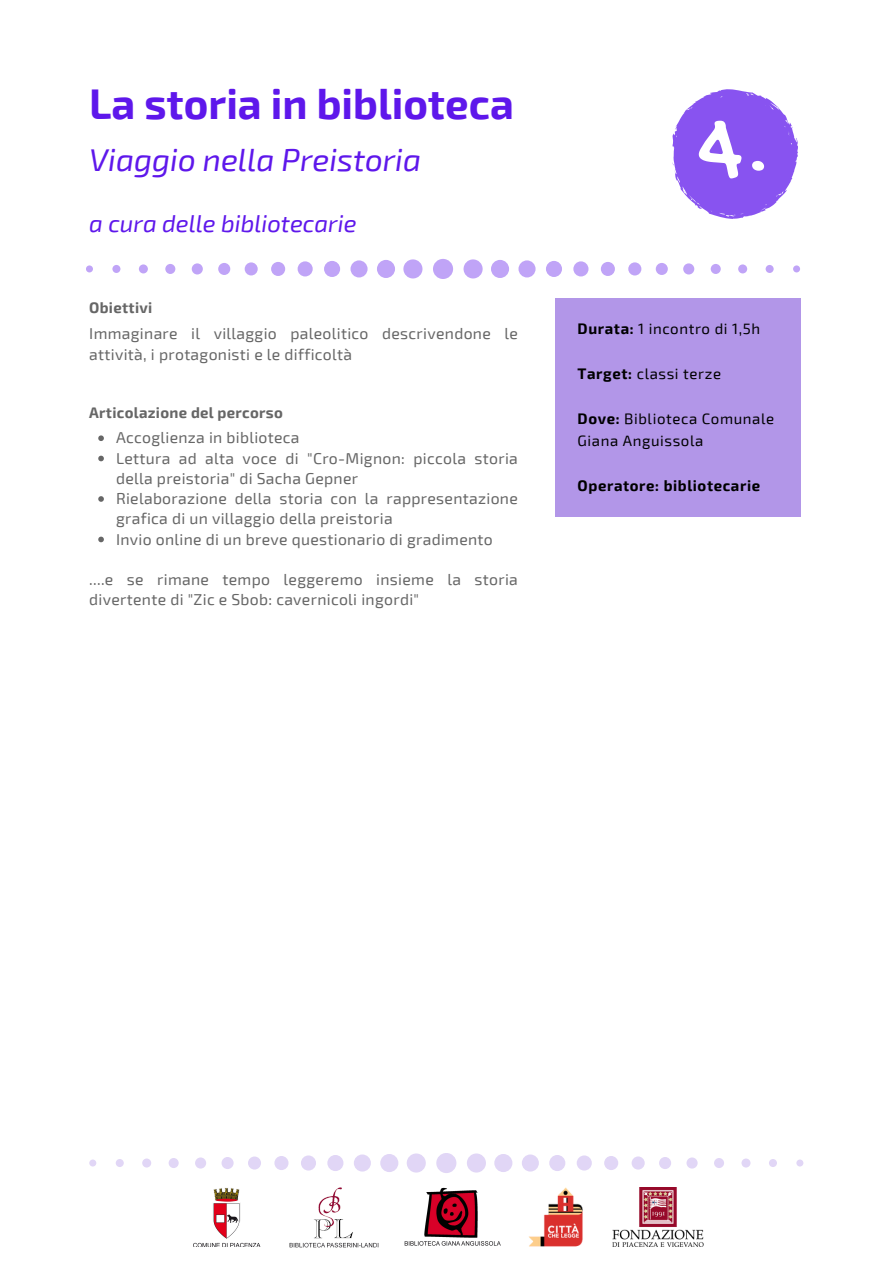
<style>
.page{position:relative;width:893px;height:1264px;background:#fff}
.page>*{position:absolute;margin:0;border:0;box-sizing:border-box;transform-origin:0 0}
.t1{font:95.85px "Gochi Hand";color:#fff}
.t2{font:700 42px "Exo 2";color:#5e17eb}
.t3{font:italic 31.5px "Exo 2";color:#5e17eb}
.t4{font:italic 24px "Exo 2";color:#5e17eb}
.t5{font:15.75px/20.2px "Exo 2";letter-spacing:.02em;color:#666}
.t6{font:15px/22.5px "Exo 2";letter-spacing:.04em;color:#000}
.t7{font:700 15px "Exo 2";letter-spacing:.02em;color:#666}
.t8{font:700 15px "Exo 2";letter-spacing:.04em;color:#000}
.s1{font-weight:700}
</style>
<div class="page">
<div style="left:555px;top:299px;width:245px;height:218px;background:#b296e8"></div>
<svg style="left:86px;top:259px;width:714px;height:20px"></svg>
<svg style="left:672px;top:89px;width:126px;height:129px"></svg>
<svg style="left:98px;top:435px;width:6px;height:6px"></svg>
<svg style="left:98px;top:455px;width:6px;height:6px"></svg>
<svg style="left:98px;top:496px;width:6px;height:6px"></svg>
<svg style="left:98px;top:536px;width:6px;height:6px"></svg>
<svg style="left:89px;top:1153px;width:714px;height:20px"></svg>
<img style="left:193px;top:1188px;width:67px;height:58px">
<img style="left:289px;top:1187px;width:89px;height:60px">
<img style="left:529px;top:1187px;width:54px;height:58px">
<img style="left:404px;top:1187px;width:96px;height:59px">
<img style="left:612px;top:1187px;width:91px;height:58px">
<p class="t2" style="left:89px;top:77px;width:426px">La storia in biblioteca</p>
<p class="t3" style="left:89px;top:140px;width:333px">Viaggio nella Preistoria</p>
<p class="t4" style="left:89px;top:208px;width:269px">a cura delle bibliotecarie</p>
<p class="t7" style="left:89px;top:298px;width:64px">Obiettivi</p>
<p class="t5" style="left:89px;top:322px;width:430px;line-height:21.3px">Immaginare il villaggio paleolitico descrivendone le attività, i protagonisti e le difficoltà</p>
<p class="t7" style="left:89px;top:403px;width:195px">Articolazione del percorso</p>
<p class="t5" style="left:116px;top:427px;width:185px">Accoglienza in biblioteca</p>
<p class="t5" style="left:116px;top:447px;width:403px">Lettura ad alta voce di "Cro-Mignon: piccola storia della preistoria" di Sacha Gepner</p>
<p class="t5" style="left:116px;top:487px;width:403px">Rielaborazione della storia con la rappresentazione grafica di un villaggio della preistoria</p>
<p class="t5" style="left:116px;top:528px;width:378px">Invio online di un breve questionario di gradimento</p>
<p class="t5" style="left:89px;top:568px;width:430px">....e se rimane tempo leggeremo insieme la storia divertente di "Zic e Sbob: cavernicoli ingordi"</p>
<p class="t1" style="left:697px;top:98px;width:77px">4.</p>
<p class="t6" style="left:577px;top:317px;width:184px"><span class="s1">Durata:</span> 1 incontro di 1,5h</p>
<p class="t6" style="left:577px;top:362px;width:145px"><span class="s1">Target:</span> classi terze</p>
<p class="t6" style="left:577px;top:407px;width:198px"><span class="s1">Dove:</span> Biblioteca Comunale<br>Giana Anguissola</p>
<p class="t8" style="left:577px;top:476px;width:184px">Operatore: bibliotecarie</p>
</div>
